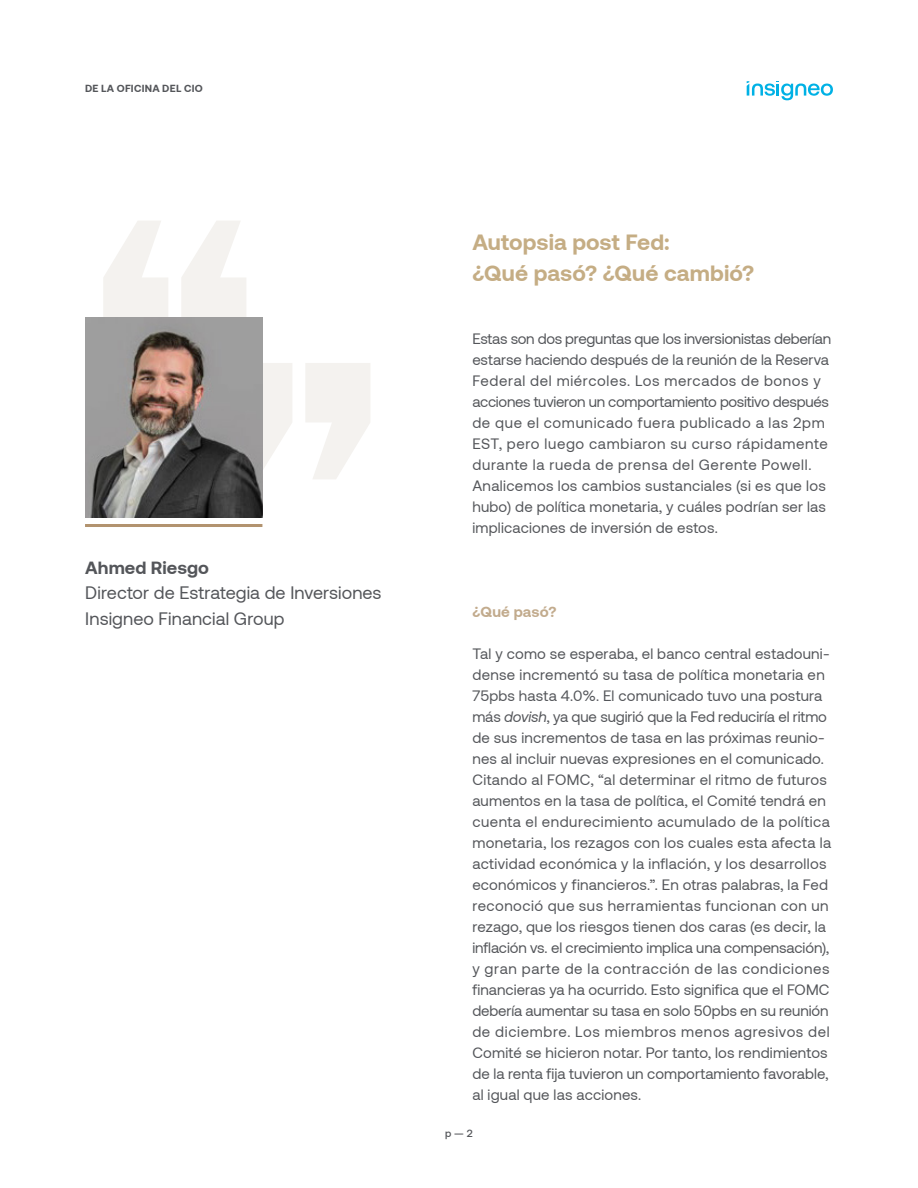
<style>
.page{position:relative;width:918px;height:1188px;background:#fff}
.page>*{position:absolute;margin:0;border:0;box-sizing:border-box;transform-origin:0 0}
.t1{font:700 22.5px/31.5px "Aeonik";letter-spacing:.005em;color:#c5ad84}
.t2{font:18px/25.5px "Aeonik";letter-spacing:.005em;color:#54565a}
.t3{font:700 18px "Aeonik";letter-spacing:.005em;color:#54565a}
.t4{font:15px/21px "Aeonik";letter-spacing:.015em;color:#54565a}
.t5{font:700 15px "Aeonik";letter-spacing:.015em;color:#c2ab8d}
.t6{font:700 10.5px "Aeonik";letter-spacing:.025em;color:#54565a}
.t7{font:500 10.5px "Aeonik";color:#54565a}
.s1{font-style:italic}
</style>
<div class="page">
<svg style="left:747px;top:81px;width:86px;height:19px"></svg>
<svg style="left:262px;top:363px;width:108px;height:116px"></svg>
<svg style="left:103px;top:221px;width:143px;height:97px"></svg>
<img style="left:85px;top:318px;width:177px;height:199px">
<hr style="left:85px;top:524px;width:177px;height:3px;background:#b2936f">
<p class="t6" style="left:85px;top:83px;width:119px">DE LA OFICINA DEL CIO</p>
<p class="t3" style="left:85px;top:557px;width:125px">Ahmed Riesgo</p>
<p class="t2" style="left:85px;top:580px;width:298px">Director de Estrategia de Inversiones<br>Insigneo Financial Group</p>
<h1 class="t1" style="left:472px;top:226px;width:283px">Autopsia post Fed:<br>¿Qué pasó? ¿Qué cambió?</h1>
<p class="t4" style="left:472px;top:328px;width:360px">Estas son dos preguntas que los inversionistas deberían estarse haciendo después de la reunión de la Reserva Federal del miércoles. Los mercados de bonos y acciones tuvieron un comportamiento positivo después de que el comunicado fuera publicado a las 2pm EST, pero luego cambiaron su curso rápidamente durante la rueda de prensa del Gerente Powell.<br>Analicemos los cambios sustanciales (si es que los hubo) de política monetaria, y cuáles podrían ser las implicaciones de inversión de estos.</p>
<p class="t5" style="left:472px;top:603px;width:86px">¿Qué pasó?</p>
<p class="t4" style="left:472px;top:643px;width:360px">Tal y como se esperaba, el banco central estadouni&shy;dense incrementó su tasa de política monetaria en 75pbs hasta 4.0%. El comunicado tuvo una postura más <span class="s1">dovish</span>, ya que sugirió que la Fed reduciría el ritmo de sus incrementos de tasa en las próximas reunio&shy;nes al incluir nuevas expresiones en el comunicado.<br>Citando al FOMC, “al determinar el ritmo de futuros aumentos en la tasa de política, el Comité tendrá en cuenta el endurecimiento acumulado de la política monetaria, los rezagos con los cuales esta afecta la actividad económica y la inflación, y los desarrollos económicos y financieros.”. En otras palabras, la Fed reconoció que sus herramientas funcionan con un rezago, que los riesgos tienen dos caras (es decir, la inflación vs. el crecimiento implica una compensación), y gran parte de la contracción de las condiciones financieras ya ha ocurrido. Esto significa que el FOMC debería aumentar su tasa en solo 50pbs en su reunión de diciembre. Los miembros menos agresivos del Comité se hicieron notar. Por tanto, los rendimientos de la renta fija tuvieron un comportamiento favorable, al igual que las acciones.</p>
<p class="t7" style="left:445px;top:1127px;width:29px">p — 2</p>
</div>
